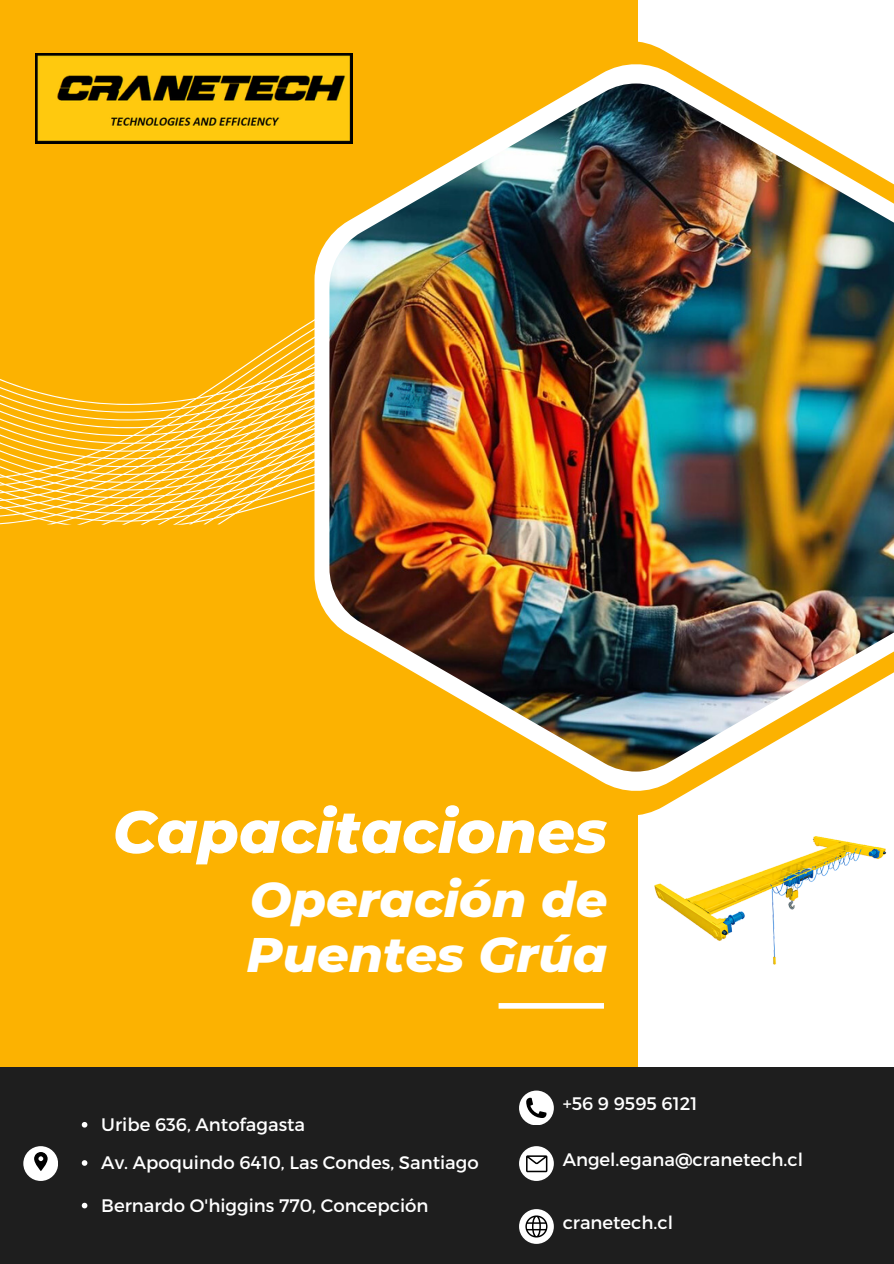
<style>
.page{position:relative;width:894px;height:1264px;background:#fff}
.page>*{position:absolute;margin:0;border:0;box-sizing:border-box;transform-origin:0 0}
.t1{font:italic 800 59.25px "Montserrat";color:#fff}
.t2{font:italic 800 49.5px/54.4px "Montserrat";color:#fff}
.t3{font:18.15px "Montserrat";color:#fff}
</style>
<div class="page">
<div style="left:0;top:0;width:638px;height:1263px;background:#fcb201"></div>
<svg style="left:0;top:319px;width:314px;height:161px"></svg>
<svg style="left:314px;top:64px;width:410px;height:727px"></svg>
<img style="left:329px;top:83px;width:564px;height:688px">
<div style="left:498px;top:1003px;width:105px;height:5px;background:#fff"></div>
<img style="left:35px;top:54px;width:317px;height:90px">
<div style="left:0;top:1067px;width:893px;height:196px;background:#1e1e1e"></div>
<div style="left:519px;top:1090px;width:34px;height:35px;background:#fff;border-radius:50%"></div>
<svg style="left:526px;top:1097px;width:20px;height:20px"></svg>
<div style="left:519px;top:1209px;width:34px;height:34px;background:#fff;border-radius:50%"></div>
<svg style="left:525px;top:1215px;width:22px;height:22px"></svg>
<div style="left:519px;top:1146px;width:34px;height:34px;background:#fff;border-radius:50%"></div>
<svg style="left:526px;top:1155px;width:21px;height:17px"></svg>
<svg style="left:82px;top:1122px;width:5px;height:5px"></svg>
<div style="left:23px;top:1146px;width:35px;height:34px;background:#fff;border-radius:50%"></div>
<svg style="left:34px;top:1152px;width:14px;height:19px"></svg>
<svg style="left:82px;top:1160px;width:5px;height:5px"></svg>
<svg style="left:82px;top:1202px;width:5px;height:6px"></svg>
<img style="left:654px;top:836px;width:232px;height:129px">
<p class="t1" style="left:113px;top:795px;width:496px">Capacitaciones</p>
<p class="t2" style="left:246px;top:872px;width:362px">Operación de<br>Puentes Grúa</p>
<p class="t3" style="left:101px;top:1112px;width:205px">Uribe 636, Antofagasta</p>
<p class="t3" style="left:101px;top:1150px;width:379px">Av. Apoquindo 6410, Las Condes, Santiago</p>
<p class="t3" style="left:101px;top:1193px;width:328px">Bernardo O'higgins 770, Concepción</p>
<h2 class="t3" style="left:562px;top:1091px;width:136px">+56 9 9595 6121</h2>
<p class="t3" style="left:562px;top:1147px;width:242px">Angel.egana@cranetech.cl</p>
<p class="t3" style="left:562px;top:1210px;width:112px">cranetech.cl</p>
</div>
